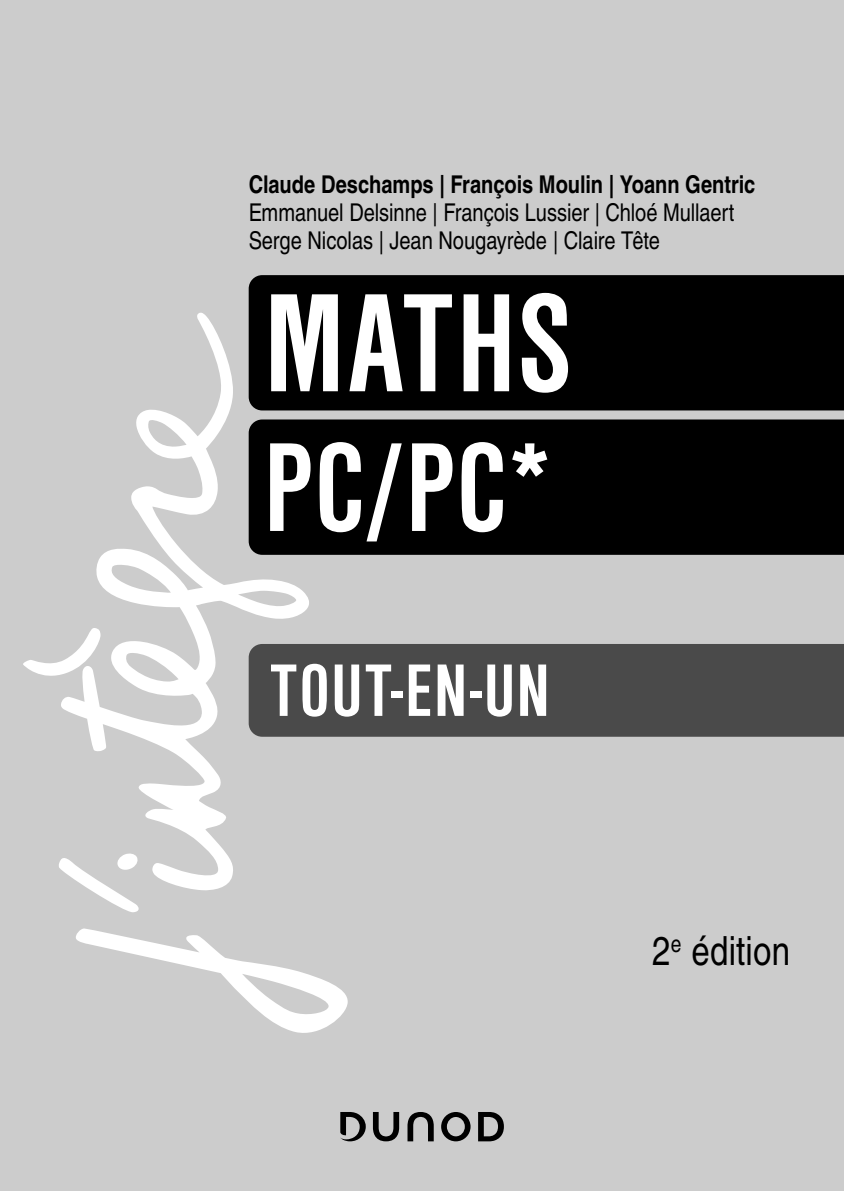
<style>
.page{position:relative;width:844px;height:1191px;background:#fff}
.page>*{position:absolute;margin:0;border:0;box-sizing:border-box;transform-origin:0 0}
.t1{font:700 condensed 145.25px "Nimbus Sans DOT";letter-spacing:.015em;color:#fff}
.t2{font:700 condensed 131.25px "Nimbus Sans DOT";color:#fff}
.t3{font:700 condensed 77px "Nimbus Sans DOT";letter-spacing:.015em;color:#fff}
.t4{font:40.25px "Nimbus San Con L";letter-spacing:.005em;color:#000}
.t5{font:24.5px/28px "Nimbus San Con L";letter-spacing:-.005em;color:#000}
.t6{font:700 24.5px "Nimbus San Con L";letter-spacing:-.005em;color:#000}
</style>
<div class="page">
<div style="left:0;top:0;width:843px;height:1191px;background:#ccc"></div>
<svg style="left:76px;top:928px;width:272px;height:105px"></svg>
<svg style="left:59px;top:862px;width:80px;height:50px"></svg>
<svg style="left:60px;top:312px;width:249px;height:578px"></svg>
<svg style="left:23px;top:627px;width:78px;height:55px"></svg>
<div style="left:248px;top:419px;width:595px;height:136px;background:#000"></div>
<div style="left:248px;top:644px;width:595px;height:92px;background:#4a4a4a"></div>
<div style="left:248px;top:275px;width:595px;height:135px;background:#000"></div>
<svg style="left:340px;top:1112px;width:25px;height:29px"></svg>
<svg style="left:407px;top:1112px;width:26px;height:29px"></svg>
<svg style="left:373px;top:1112px;width:26px;height:29px"></svg>
<svg style="left:441px;top:1112px;width:29px;height:29px"></svg>
<svg style="left:478px;top:1112px;width:26px;height:29px"></svg>
<p class="t6" style="left:248px;top:166px;width:508px">Claude Deschamps | François Moulin | Yoann Gentric</p>
<p class="t5" style="left:248px;top:197px;width:487px">Emmanuel Delsinne | François Lussier | Chloé Mullaert<br>Serge Nicolas | Jean Nougayrède | Claire Tête</p>
<h1 class="t1" style="left:264px;top:265px;width:309px">MATHS</h1>
<h2 class="t2" style="left:263px;top:417px;width:290px">PC/PC*</h2>
<h3 class="t3" style="left:270px;top:649px;width:281px">TOUT-EN-UN</h3>
<h3 class="t4" style="left:652px;top:922px;width:139px">2<sup>e</sup> édition</h3>
</div>
